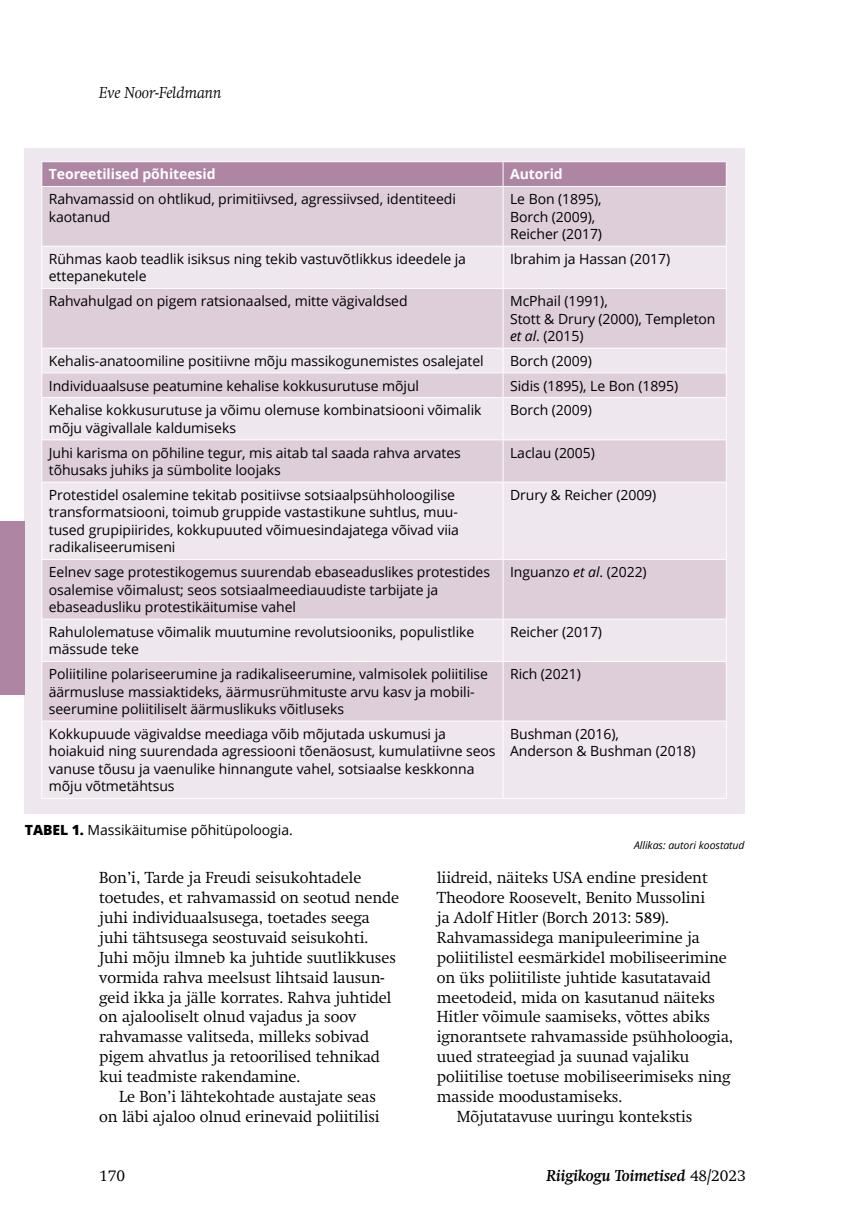
<style>
.page{position:relative;width:844px;height:1216px;background:#fff}
.page>*{position:absolute;margin:0;border:0;box-sizing:border-box;transform-origin:0 0}
.t1{font:300 15.75px/19.8px "Swift";letter-spacing:-.005em;color:#000}
.t2{font:italic 700 15.75px "Swift";letter-spacing:-.005em;color:#000}
.t3{font:italic 300 15.75px "Swift";letter-spacing:-.005em;color:#000}
.t4{font:14px/17.5px "Open Sans";letter-spacing:-.005em;color:#000}
.t5{font:700 14px "Open Sans";letter-spacing:-.005em;color:#fff}
.t6{font:italic 10.5px "Open Sans";letter-spacing:-.005em;color:#000}
.s1{font-style:italic}
.s2{font-weight:800}
.s3{font-weight:400}
.s4{font-weight:300;font-style:normal}
</style>
<div class="page">
<div style="left:24px;top:149px;width:720px;height:665px;background:#eee7ed"></div>
<div style="left:43px;top:187px;width:682px;height:59px;background:#ddceda"></div>
<svg style="left:42px;top:247px;width:683px;height:550px"></svg>
<hr style="left:41px;top:161px;width:462px;height:1px;background:#fff">
<hr style="left:503px;top:161px;width:223px;height:1px;background:#fff">
<div style="left:42px;top:162px;width:684px;height:24px;background:#ae86a3"></div>
<hr style="left:41px;top:186px;width:462px;height:1px;background:#fff">
<hr style="left:41px;top:187px;width:1px;height:59px;background:#fff">
<hr style="left:503px;top:186px;width:223px;height:1px;background:#fff">
<hr style="left:502px;top:187px;width:1px;height:59px;background:#fff">
<hr style="left:725px;top:187px;width:1px;height:59px;background:#fff">
<hr style="left:41px;top:246px;width:462px;height:1px;background:#fff">
<hr style="left:41px;top:247px;width:1px;height:41px;background:#fff">
<hr style="left:503px;top:246px;width:223px;height:1px;background:#fff">
<hr style="left:502px;top:247px;width:1px;height:41px;background:#fff">
<hr style="left:725px;top:247px;width:1px;height:41px;background:#fff">
<hr style="left:41px;top:288px;width:462px;height:1px;background:#fff">
<hr style="left:41px;top:289px;width:1px;height:59px;background:#fff">
<hr style="left:503px;top:288px;width:223px;height:1px;background:#fff">
<hr style="left:502px;top:289px;width:1px;height:59px;background:#fff">
<hr style="left:725px;top:289px;width:1px;height:59px;background:#fff">
<hr style="left:41px;top:348px;width:462px;height:1px;background:#fff">
<hr style="left:503px;top:348px;width:223px;height:1px;background:#fff">
<hr style="left:41px;top:372px;width:462px;height:1px;background:#fff">
<svg style="left:41px;top:348px;width:1px;height:49px"></svg>
<hr style="left:503px;top:372px;width:223px;height:1px;background:#fff">
<svg style="left:502px;top:349px;width:1px;height:48px"></svg>
<svg style="left:725px;top:374px;width:1px;height:23px"></svg>
<hr style="left:41px;top:397px;width:462px;height:1px;background:#fff">
<hr style="left:41px;top:398px;width:1px;height:41px;background:#fff">
<hr style="left:503px;top:397px;width:223px;height:1px;background:#fff">
<hr style="left:502px;top:398px;width:1px;height:41px;background:#fff">
<hr style="left:725px;top:398px;width:1px;height:41px;background:#fff">
<hr style="left:41px;top:439px;width:462px;height:1px;background:#fff">
<hr style="left:41px;top:440px;width:1px;height:41px;background:#fff">
<hr style="left:503px;top:439px;width:223px;height:1px;background:#fff">
<hr style="left:502px;top:440px;width:1px;height:41px;background:#fff">
<hr style="left:725px;top:440px;width:1px;height:41px;background:#fff">
<hr style="left:41px;top:481px;width:462px;height:1px;background:#fff">
<hr style="left:41px;top:482px;width:1px;height:77px;background:#fff">
<hr style="left:503px;top:481px;width:223px;height:1px;background:#fff">
<hr style="left:502px;top:482px;width:1px;height:77px;background:#fff">
<hr style="left:725px;top:482px;width:1px;height:77px;background:#fff">
<hr style="left:41px;top:559px;width:462px;height:1px;background:#fff">
<hr style="left:41px;top:560px;width:1px;height:58px;background:#fff">
<hr style="left:503px;top:559px;width:223px;height:1px;background:#fff">
<hr style="left:502px;top:560px;width:1px;height:58px;background:#fff">
<hr style="left:725px;top:560px;width:1px;height:58px;background:#fff">
<hr style="left:41px;top:618px;width:462px;height:1px;background:#fff">
<hr style="left:41px;top:619px;width:1px;height:42px;background:#fff">
<hr style="left:503px;top:618px;width:223px;height:1px;background:#fff">
<hr style="left:502px;top:619px;width:1px;height:42px;background:#fff">
<hr style="left:725px;top:619px;width:1px;height:42px;background:#fff">
<hr style="left:41px;top:661px;width:462px;height:1px;background:#fff">
<hr style="left:41px;top:661px;width:1px;height:59px;background:#fff">
<hr style="left:503px;top:661px;width:223px;height:1px;background:#fff">
<hr style="left:502px;top:661px;width:1px;height:59px;background:#fff">
<hr style="left:725px;top:661px;width:1px;height:59px;background:#fff">
<hr style="left:41px;top:720px;width:462px;height:1px;background:#fff">
<hr style="left:41px;top:721px;width:1px;height:76px;background:#fff">
<hr style="left:503px;top:720px;width:223px;height:1px;background:#fff">
<hr style="left:502px;top:721px;width:1px;height:76px;background:#fff">
<hr style="left:725px;top:721px;width:1px;height:76px;background:#fff">
<hr style="left:41px;top:797px;width:462px;height:1px;background:#fff">
<hr style="left:503px;top:797px;width:223px;height:1px;background:#fff">
<div style="left:0;top:521px;width:25px;height:173px;background:#ae86a3"></div>
<p class="t3" style="left:99px;top:83px;width:124px">Eve Noor-Feldmann</p>
<p class="t5" style="left:49px;top:164px;width:168px">Teoreetilised põhiteesid</p>
<p class="t5" style="left:510px;top:164px;width:54px">Autorid</p>
<p class="t4" style="left:49px;top:190px;width:408px">Rahvamassid on ohtlikud, primitiivsed, agressiivsed, identiteedi kaotanud</p>
<p class="t4" style="left:510px;top:190px;width:93px">Le Bon (1895),<br>Borch (2009),<br>Reicher (2017)</p>
<p class="t4" style="left:49px;top:250px;width:418px">Rühmas kaob teadlik isiksus ning tekib vastuvõtlikkus ideedele ja ettepanekutele</p>
<p class="t4" style="left:510px;top:250px;width:161px">Ibrahim ja Hassan (2017)</p>
<p class="t4" style="left:49px;top:292px;width:360px">Rahvahulgad on pigem ratsionaalsed, mitte vägivaldsed</p>
<p class="t4" style="left:510px;top:292px;width:207px">McPhail (1991),<br>Stott &amp; Drury (2000), Templeton <span class="s1">et al</span>. (2015)</p>
<p class="t4" style="left:49px;top:352px;width:436px">Kehalis-anatoomiline positiivne mõju massikogunemistes osalejatel</p>
<p class="t4" style="left:510px;top:352px;width:83px">Borch (2009)</p>
<p class="t4" style="left:49px;top:376px;width:372px">Individuaalsuse peatumine kehalise kokkusurutuse mõjul</p>
<p class="t4" style="left:510px;top:376px;width:170px">Sidis (1895), Le Bon (1895)</p>
<p class="t4" style="left:49px;top:401px;width:434px">Kehalise kokkusurutuse ja võimu olemuse kombinatsiooni võimalik mõju vägivallale kaldumiseks</p>
<p class="t4" style="left:510px;top:401px;width:83px">Borch (2009)</p>
<p class="t4" style="left:49px;top:443px;width:413px">Juhi karisma on põhiline tegur, mis aitab tal saada rahva arvates tõhusaks juhiks ja sümbolite loojaks</p>
<p class="t4" style="left:510px;top:443px;width:86px">Laclau (2005)</p>
<p class="t4" style="left:49px;top:485px;width:411px">Protestidel osalemine tekitab positiivse sotsiaalpsühholoogilise transformatsiooni, toimub gruppide vastastikune suhtlus, muu&shy;tused grupipiirides, kokkupuuted võimuesindajatega võivad viia radikaliseerumiseni</p>
<p class="t4" style="left:510px;top:485px;width:148px">Drury &amp; Reicher (2009)</p>
<p class="t4" style="left:49px;top:563px;width:442px">Eelnev sage protestikogemus suurendab ebaseaduslikes protestides osalemise võimalust; seos sotsiaalmeediauudiste tarbijate ja ebaseadusliku protestikäitumise vahel</p>
<p class="t4" style="left:510px;top:563px;width:138px">Inguanzo <span class="s1">et al</span>. (2022)</p>
<p class="t4" style="left:49px;top:622px;width:427px">Rahulolematuse võimalik muutumine revolutsiooniks, populistlike mässude teke</p>
<p class="t4" style="left:510px;top:622px;width:93px">Reicher (2017)</p>
<p class="t4" style="left:49px;top:664px;width:440px">Poliitiline polariseerumine ja radikaliseerumine, valmisolek poliitilise äärmusluse massiaktideks, äärmusrühmituste arvu kasv ja mobili&shy;seerumine poliitiliselt äärmuslikuks võitluseks</p>
<p class="t4" style="left:510px;top:664px;width:72px">Rich (2021)</p>
<p class="t4" style="left:49px;top:724px;width:448px">Kokkupuude vägivaldse meediaga võib mõjutada uskumusi ja hoiakuid ning suurendada agressiooni tõenäosust, kumulatiivne seos vanuse tõusu ja vaenulike hinnangute vahel, sotsiaalse keskkonna mõju võtmetähtsus</p>
<p class="t4" style="left:510px;top:724px;width:187px">Bushman (2016),<br>Anderson &amp; Bushman (2018)</p>
<p class="t4" style="left:25px;top:820px;width:269px"><span class="s2">TABEL 1.</span> Massikäitumise põhitüpoloogia.</p>
<p class="t6" style="left:633px;top:838px;width:112px">Allikas: autori koostatud</p>
<p class="t1" style="left:99px;top:868px;width:301px">Bon’i, Tarde ja Freudi seisukohtadele toetudes, et rahvamassid on seotud nende juhi individuaalsusega, toetades seega juhi tähtsusega seostuvaid seisukohti.<br>Juhi mõju ilmneb ka juhtide suutlikkuses vormida rahva meelsust lihtsaid lausun&shy;geid ikka ja jälle korrates. Rahva juhtidel on ajalooliselt olnud vajadus ja soov rahvamasse valitseda, milleks sobivad pigem ahvatlus ja retoorilised tehnikad kui teadmiste rakendamine.</p>
<p class="t1" style="left:99px;top:1086px;width:282px;text-align:right">Le Bon’i lähtekohtade austajate seas<br>on läbi ajaloo olnud erinevaid poliitilisi</p>
<p class="t1" style="left:437px;top:868px;width:272px">liidreid, näiteks USA endine president</p>
<p class="t1" style="left:437px;top:888px;width:270px">Theodore Roosevelt, Benito Mussolini</p>
<p class="t1" style="left:437px;top:907px;width:234px">ja Adolf Hitler (Borch 2013: <span class="s3">589)</span>.</p>
<p class="t1" style="left:437px;top:927px;width:264px">Rahvamassidega manipuleerimine ja</p>
<p class="t1" style="left:437px;top:947px;width:291px">poliitilistel eesmärkidel mobiliseerimine</p>
<p class="t1" style="left:437px;top:967px;width:275px">on üks poliitiliste juhtide kasutatavaid</p>
<p class="t1" style="left:437px;top:987px;width:280px">meetodeid, mida on kasutanud näiteks</p>
<p class="t1" style="left:437px;top:1007px;width:275px">Hitler võimule saamiseks, võttes abiks</p>
<p class="t1" style="left:437px;top:1027px;width:298px">ignorantsete rahvamasside psühholoogia,</p>
<p class="t1" style="left:437px;top:1046px;width:254px">uued strateegiad ja suunad vajaliku</p>
<p class="t1" style="left:437px;top:1066px;width:295px">poliitilise toetuse mobiliseerimiseks ning</p>
<p class="t1" style="left:437px;top:1086px;width:187px">masside moodustamiseks.</p>
<p class="t1" style="left:456px;top:1106px;width:237px">Mõjutatavuse uuringu kontekstis</p>
<p class="t1" style="left:99px;top:1165px;width:27px">170</p>
<p class="t2" style="left:546px;top:1166px;width:200px">Riigikogu Toimetised <span class="s4">48/2023</span></p>
</div>
